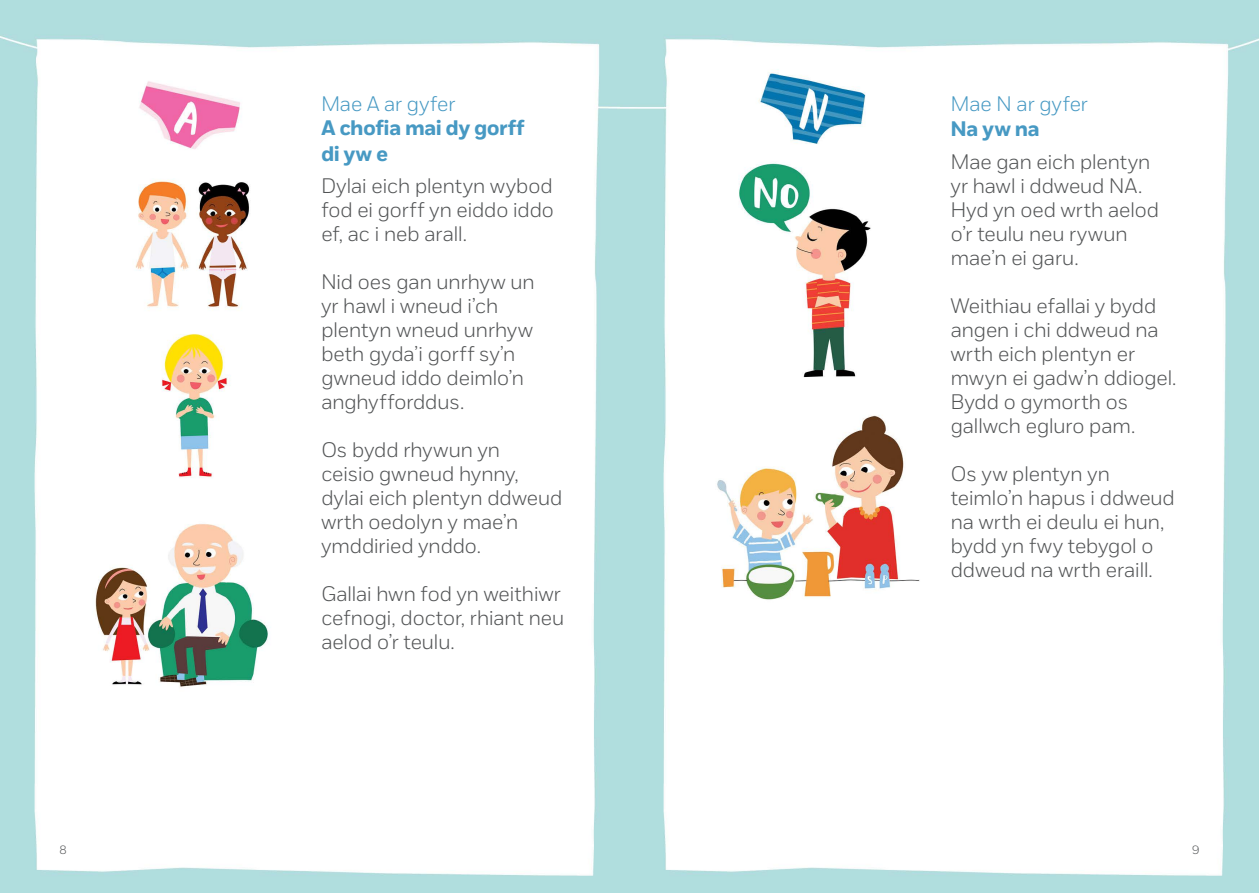
<style>
.page{position:relative;width:1259px;height:893px;background:#fff}
.page>*{position:absolute;margin:0;border:0;box-sizing:border-box;transform-origin:0 0}
.t1{font:300 21px/24px "NSPCC";color:#525455}
.t2{font:700 21px/25.8px "NSPCC";letter-spacing:.005em;color:#4799c3}
.t3{font:300 21px "NSPCC";color:#4799c3}
.t4{font:300 12px "NSPCC";color:#525455}
</style>
<div class="page">
<img style="left:0;top:0;width:1259px;height:893px">
<p class="t3" style="left:321px;top:91px;width:136px">Mae A ar gyfer</p>
<p class="t2" style="left:321px;top:114px;width:204px">A chofia mai dy gorff di yw e</p>
<p class="t1" style="left:321px;top:174px;width:234px;text-align:justify">Dylai eich plentyn wybod fod ei gorff yn eiddo iddo ef, ac i neb arall.</p>
<p class="t1" style="left:321px;top:270px;width:215px">Nid oes gan unrhyw un yr hawl i wneud i’ch plentyn wneud unrhyw beth gyda’i gorff sy’n gwneud iddo deimlo’n anghyfforddus.</p>
<p class="t1" style="left:321px;top:438px;width:242px">Os bydd rhywun yn<br>ceisio gwneud hynny, dylai eich plentyn ddweud wrth oedolyn y mae’n ymddiried ynddo.</p>
<p class="t1" style="left:321px;top:582px;width:244px">Gallai hwn fod yn weithiwr cefnogi, doctor, rhiant neu aelod o’r teulu.</p>
<p class="t3" style="left:951px;top:91px;width:138px">Mae N ar gyfer</p>
<p class="t2" style="left:951px;top:116px;width:90px">Na yw na</p>
<p class="t1" style="left:951px;top:149px;width:210px">Mae gan eich plentyn yr hawl i ddweud NA.<br>Hyd yn oed wrth aelod o’r teulu neu rywun mae’n ei garu.</p>
<p class="t1" style="left:951px;top:293px;width:227px">Weithiau efallai y bydd angen i chi ddweud na wrth eich plentyn er mwyn ei gadw’n ddiogel.<br>Bydd o gymorth os gallwch egluro pam.</p>
<p class="t1" style="left:951px;top:461px;width:225px">Os yw plentyn yn teimlo’n hapus i ddweud na wrth ei deulu ei hun, bydd yn fwy tebygol o ddweud na wrth eraill.</p>
<p class="t4" style="left:60px;top:843px;width:9px">8</p>
<p class="t4" style="left:1192px;top:843px;width:9px">9</p>
</div>
